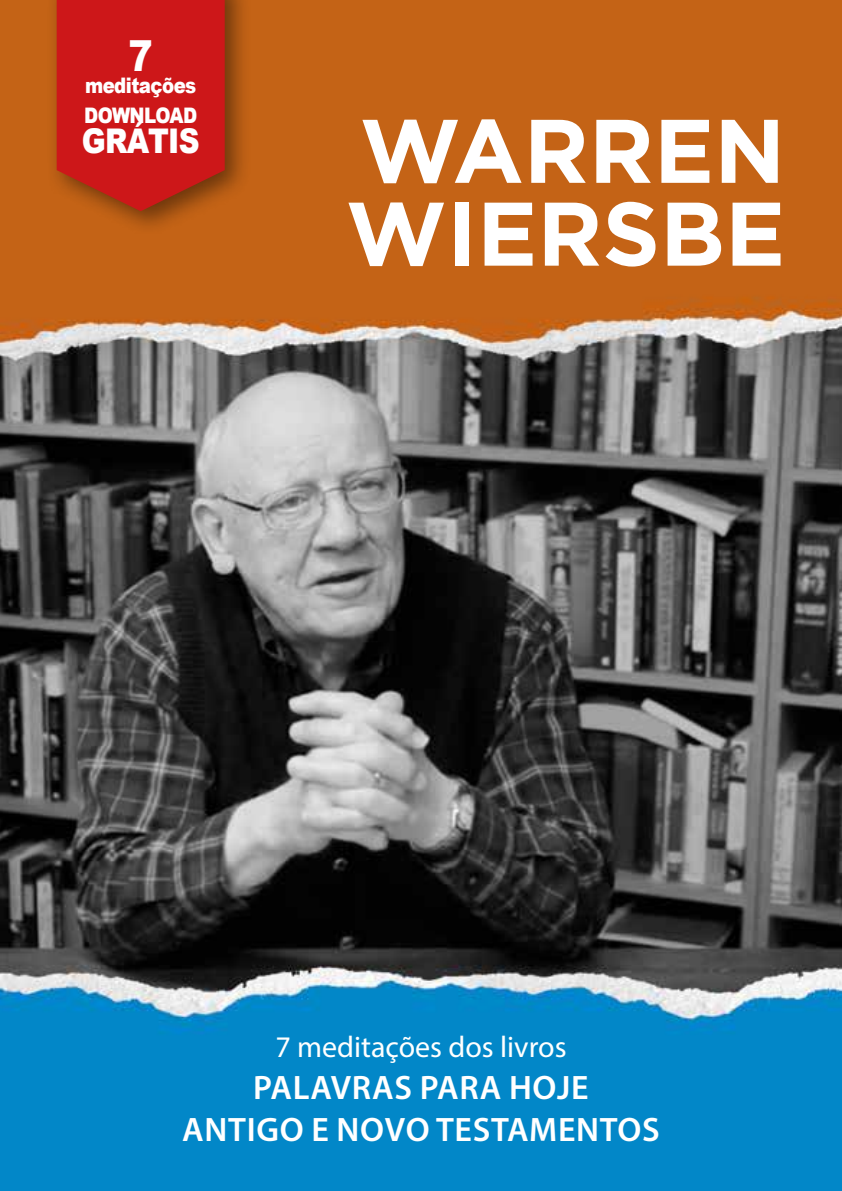
<style>
.page{position:relative;width:842px;height:1191px;background:#fff}
.page>*{position:absolute;margin:0;border:0;box-sizing:border-box;transform-origin:0 0}
.t1{font:700 90px/82.8px "Gotham";color:#fff}
.t2{font:900 42.8px "Arial";color:#fff;scale:.85 1}
.t3{font:600 34px/42px "Myriad Pro";letter-spacing:.02em;color:#fff;text-align:center}
.t4{font:900 34px "Arial";letter-spacing:-.03em;color:#fff;scale:.85 1}
.t5{font:30px "Myriad Pro";color:#fff}
.t6{font:900 21.4px/30px "Arial";letter-spacing:-.03em;color:#fff;scale:.85 1}
</style>
<div class="page">
<img style="left:0;top:0;width:842px;height:1191px">
<div style="left:45px;top:0;width:206px;height:237px;background:#000;opacity:.45"></div>
<svg style="left:57px;top:0;width:168px;height:211px;background:#c91c18"></svg>
<p class="t2" style="left:129px;top:24px;width:30px">7</p>
<p class="t6" style="left:84px;top:70px;width:135px">meditações<br>DOWNLOAD</p>
<p class="t4" style="left:82px;top:117px;width:140px">GRÁTIS</p>
<h1 class="t1" style="left:346px;top:107px;width:441px">WARREN<br>WIERSBE</h1>
<p class="t5" style="left:275px;top:1028px;width:293px">7 meditações dos livros</p>
<p class="t3" style="left:182px;top:1065px;width:479px">PALAVRAS PARA HOJE<br>ANTIGO E NOVO TESTAMENTOS</p>
</div>
